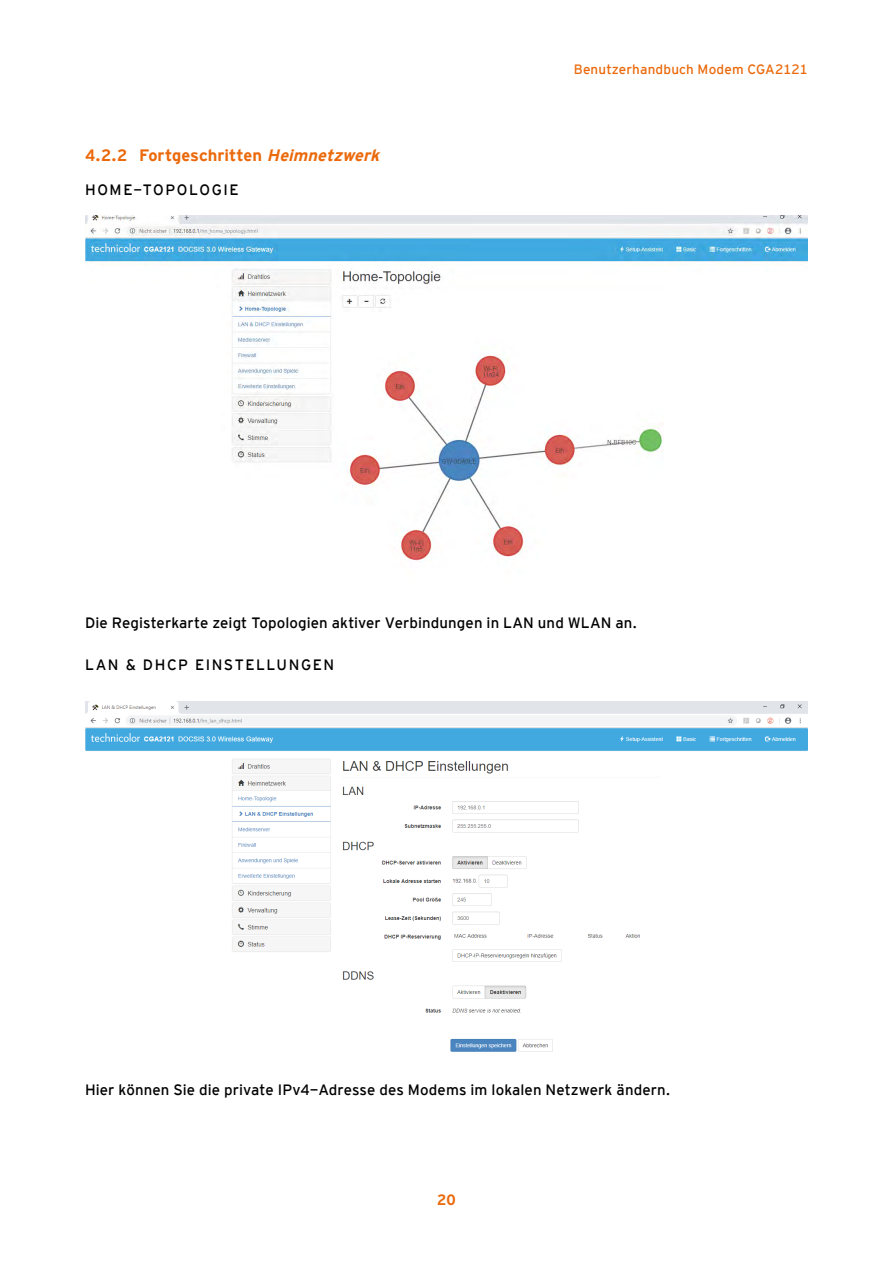
<style>
.page{position:relative;width:893px;height:1263px;background:#fff}
.page>*{position:absolute;margin:0;border:0;box-sizing:border-box;transform-origin:0 0}
.t1{font:700 16.5px "Interstate Mono";color:#eb690b}
.t2{font:15px "Interstate Mono";letter-spacing:.005em;color:#000}
.t3{font:15px "Interstate Mono";letter-spacing:.1em;color:#000}
.t4{font:15px "Interstate Mono";letter-spacing:.11em;color:#000}
.t5{font:700 15px "Interstate Mono";color:#eb690b}
.t6{font:13.5px "Interstate Mono";letter-spacing:.01em;color:#eb690b}
.s1{font-style:italic}
</style>
<div class="page">
<img style="left:85px;top:215px;width:723px;height:347px">
<img style="left:85px;top:702px;width:723px;height:350px">
<p class="t1" style="left:85px;top:146px;width:300px">4.2.2 Fortgeschritten <span class="s1">Heimnetzwerk</span></p>
<p class="t4" style="left:85px;top:182px;width:155px">HOME-TOPOLOGIE</p>
<p class="t6" style="left:574px;top:61px;width:236px">Benutzerhandbuch Modem CGA2121</p>
<p class="t2" style="left:85px;top:614px;width:554px">Die Registerkarte zeigt Topologien aktiver Verbindungen in LAN und WLAN an.</p>
<p class="t3" style="left:85px;top:656px;width:251px">LAN &amp; DHCP EINSTELLUNGEN</p>
<p class="t2" style="left:85px;top:1082px;width:587px">Hier können Sie die private IPv4-Adresse des Modems im lokalen Netzwerk ändern.</p>
<p class="t5" style="left:437px;top:1191px;width:20px">20</p>
</div>
